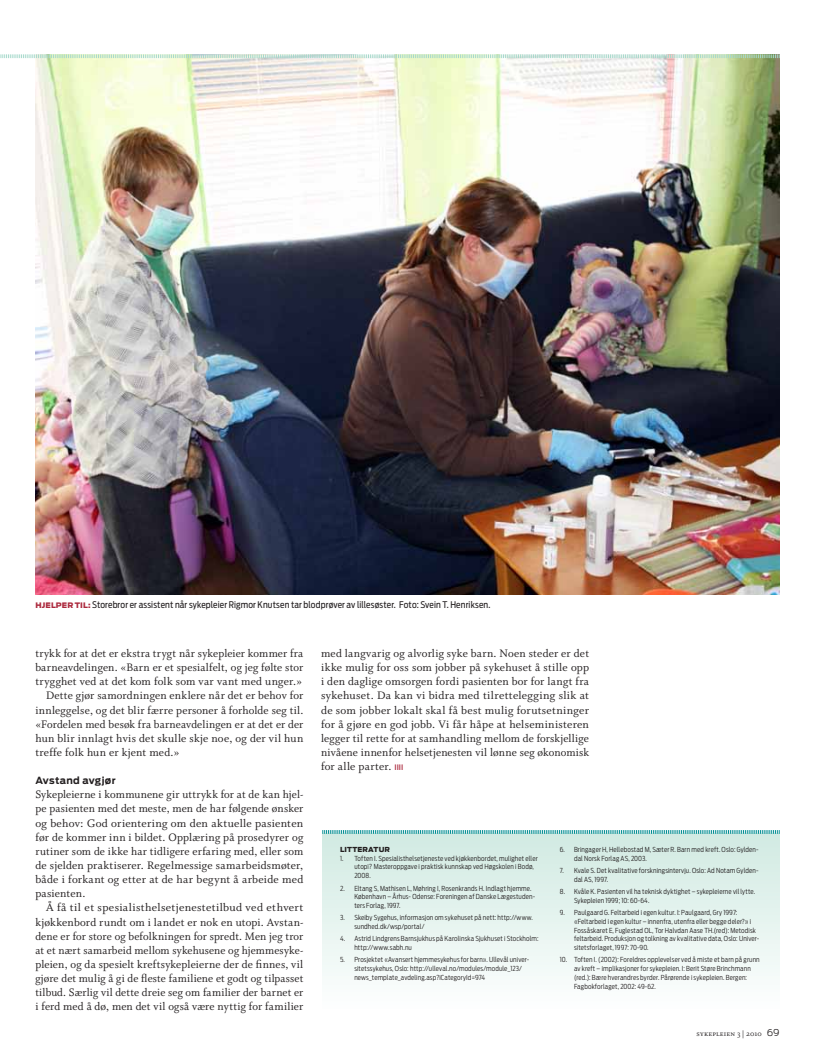
<style>
.page{position:relative;width:815px;height:1053px;background:#fff}
.page>*{position:absolute;margin:0;border:0;box-sizing:border-box;transform-origin:0 0}
.t1{font:12.12px/14.1px "Whitman Roman LF";letter-spacing:.015em;color:#231f20;text-align:justify}
.t2{font:700 9.75px "Antenna";letter-spacing:.03em;color:#231f20}
.t3{font:9.12px "Antenna Cond";letter-spacing:.015em;color:#231f20}
.t4{font:8.12px "Whitman Small Caps Os F";letter-spacing:.02em;color:#231f20}
.t5{font:300 6.88px/8.8px "Antenna Cond";letter-spacing:.02em;color:#231f20}
.t6{font:900 6.88px "Antenna";letter-spacing:.02em;color:#231f20}
.s1{font-family:"Antenna";font-weight:900;font-size:7.5px;color:#ac2a3e}
.s2{font-family:"Antenna";font-weight:700;font-size:5.88px;color:#ac2a3e}
.s3{font-family:"Antenna";font-weight:300;font-size:9.38px}
</style>
<div class="page">
<div style="left:322px;top:833px;width:458px;height:177px;background:linear-gradient(to bottom,#d0eae2,#fdfefe)"></div>
<svg style="left:322px;top:830px;width:458px;height:4px;background:#78c2c3"></svg>
<img style="left:35px;top:59px;width:745px;height:535px">
<svg style="left:0;top:54px;width:780px;height:5px;background:#cee5d2"></svg>
<p class="t3" style="left:35px;top:599px;width:457px"><span class="s1">HJELPER TI L:</span> Storebror er assistent når sykepleier Rigmor Knutsen tar blodprøver av lillesøster. Foto: Svein T. Henriksen.</p>
<p class="t1" style="left:35px;top:646px;width:269px">trykk for at det er ekstra trygt når sykepleier kommer fra</p>
<p class="t1" style="left:35px;top:660px;width:269px">barneavdelingen. «Barn er et spesialfelt, og jeg følte stor</p>
<p class="t1" style="left:35px;top:674px;width:268px">trygghet ved at det kom folk som var vant med unger.»</p>
<p class="t1" style="left:46px;top:688px;width:259px">Dette gjør samordningen enklere når det er behov for</p>
<p class="t1" style="left:35px;top:703px;width:269px">innleggelse, og det blir færre personer å forholde seg til.</p>
<p class="t1" style="left:35px;top:717px;width:269px">«Fordelen med besøk fra barneavdelingen er at det er der</p>
<p class="t1" style="left:35px;top:731px;width:269px">hun blir innlagt hvis det skulle skje noe, og der vil hun</p>
<p class="t1" style="left:35px;top:745px;width:146px">treffe folk hun er kjent med.»</p>
<p class="t2" style="left:35px;top:774px;width:82px">Avstand avgjør</p>
<p class="t1" style="left:35px;top:787px;width:269px">Sykepleierne i kommunene gir uttrykk for at de kan hjel&shy;pe pasienten med det meste, men de har følgende ønsker og behov: God orientering om den aktuelle pasienten før de kommer inn i bildet. Opplæring på prosedyrer og rutiner som de ikke har tidligere erfaring med, eller som de sjelden praktiserer. Regelmessige samarbeidsmøter, både i forkant og etter at de har begynt å arbeide med pasienten.</p>
<p class="t1" style="left:35px;top:900px;width:269px;text-indent:11px">Å få til et spesialisthelsetjenestetilbud ved ethvert kjøkkenbord rundt om i landet er nok en utopi. Avstan&shy;dene er for store og befolkningen for spredt. Men jeg tror at et nært samarbeid mellom sykehusene og hjemmesyke&shy;pleien, og da spesielt kreftsykepleierne der de finnes, vil gjøre det mulig å gi de fleste familiene et godt og tilpasset tilbud. Særlig vil dette dreie seg om familier der barnet er i ferd med å dø, men det vil også være nyttig for familier</p>
<p class="t1" style="left:321px;top:646px;width:269px">med langvarig og alvorlig syke barn. Noen steder er det ikke mulig for oss som jobber på sykehuset å stille opp i den daglige omsorgen fordi pasienten bor for langt fra sykehuset. Da kan vi bidra med tilrettelegging slik at de som jobber lokalt skal få best mulig forutsetninger for å gjøre en god jobb. Vi får håpe at helseministeren legger til rette for at samhandling mellom de forskjellige nivåene innenfor helsetjenesten vil lønne seg økonomisk for alle parter. <span class="s2">||||</span></p>
<p class="t6" style="left:340px;top:845px;width:51px">LITTERATUR</p>
<p class="t5" style="left:354px;top:853px;width:185px;text-indent:-14px">1. Toften I. Spesialisthelsetjeneste ved kjøkkenbordet, mulighet eller utopi? Masteroppgave i praktisk kunnskap ved Høgskolen i Bodø,<br>2008.</p>
<p class="t5" style="left:354px;top:883px;width:182px;text-indent:-14px">2. Eltang S, Mathisen L, Møhring I, Rosenkrands H. Indlagt hjemme.<br>København – Århus- Odense: Foreningen af Danske Lægestuden&shy;ters Forlag, 1997.</p>
<p class="t5" style="left:354px;top:913px;width:180px;text-indent:-14px">3. Skeiby Sygehus, informasjon om sykehuset på nett: http://www. sundhed.dk/wsp/portal/</p>
<p class="t5" style="left:354px;top:934px;width:186px;text-indent:-14px">4. Astrid Lindgrens Barnsjukhus på Karolinska Sjukhuset i Stockholm: http://www.sabh.nu</p>
<p class="t5" style="left:354px;top:955px;width:176px;text-indent:-14px">5. Prosjektet «Avansert hjemmesykehus for barn». Ullevål univer&shy;sitetssykehus, Oslo: http://ulleval.no/modules/module_123/ news_template_avdeling.asp?iCategoryId=974</p>
<p class="t5" style="left:574px;top:845px;width:186px;text-indent:-14px">6. Bringager H, Hellebostad M, Sæter R. Barn med kreft. Oslo: Gylden&shy;dal Norsk Forlag AS, 2003.</p>
<p class="t5" style="left:574px;top:866px;width:186px;text-indent:-14px">7. Kvale S. Det kvalitative forskningsintervju. Oslo: Ad Notam Gylden&shy;dal AS, 1997.</p>
<p class="t5" style="left:574px;top:887px;width:183px;text-indent:-14px">8. Kvåle K. Pasienten vil ha teknisk dyktighet – sykepleierne vil lytte.<br>Sykepleien 1999; 10: 60-64.</p>
<p class="t5" style="left:574px;top:908px;width:187px;text-indent:-14px">9. Paulgaard G. Feltarbeid i egen kultur. I: Paulgaard, Gry 1997: «Feltarbeid i egen kultur – innenfra, utenfra eller begge deler?» i Fossåskaret E, Fuglestad OL, Tor Halvdan Aase TH.(red): Metodisk feltarbeid. Produksjon og tolkning av kvalitative data, Oslo: Univer&shy;sitetsforlaget, 1997: 70-90.</p>
<p class="t5" style="left:574px;top:955px;width:187px;text-indent:-14px">10. Toften I. (2002): Foreldres opplevelser ved å miste et barn på grunn av kreft – implikasjoner for sykepleien. I: Berit Støre Brinchmann (red.): Bære hverandres byrder. Pårørende i sykepleien. Bergen:<br>Fagbokforlaget, 2002: 49-62.</p>
<p class="t4" style="left:696px;top:1029px;width:85px">sykepleien 3 | 2010 <span class="s3">69</span></p>
</div>
